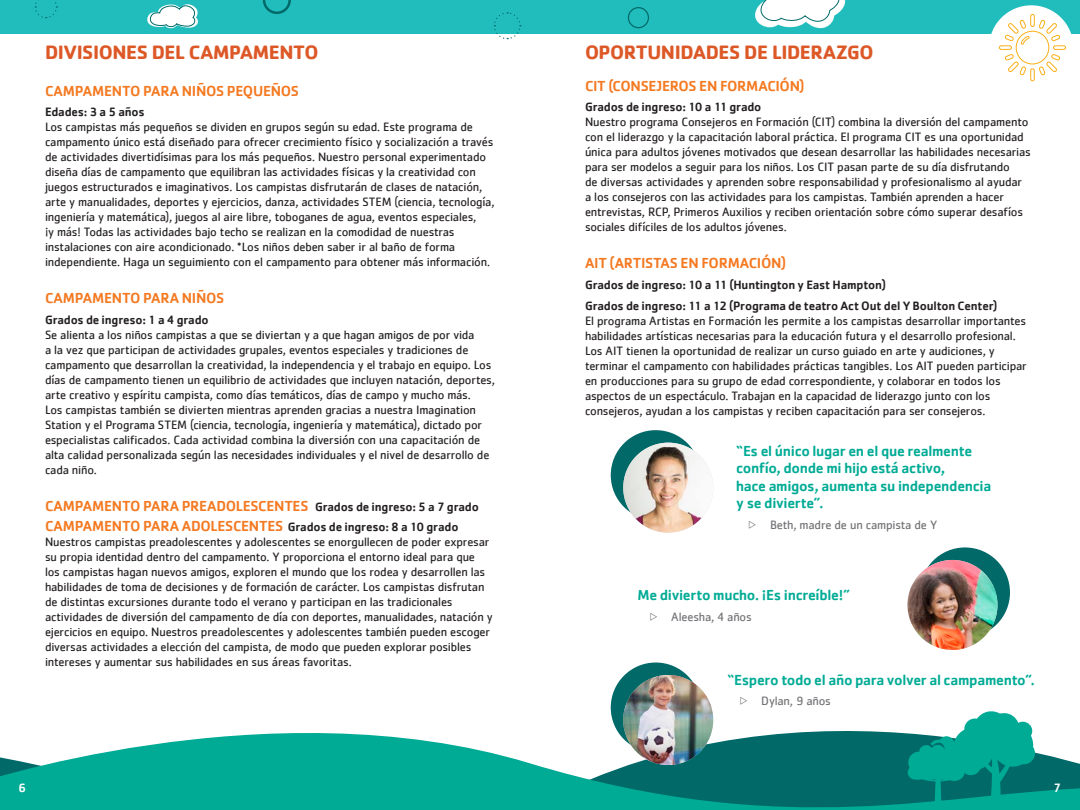
<style>
.page{position:relative;width:1080px;height:810px;background:#fff}
.page>*{position:absolute;margin:0;border:0;box-sizing:border-box;transform-origin:0 0}
.Section_Titles{font:700 20px "Cachet";letter-spacing:-.02em;color:#dd5827}
.Section_Titles-2{font:500 15px "Cachet";letter-spacing:-.02em;color:#f47921}
.t1{font:500 15px/17.5px "Cachet";letter-spacing:-.02em;color:#00ab95}
.Body_Copy{font:12.5px/15px "Cachet";letter-spacing:-.015em;color:#231f20}
.Body_Copy-2{font:500 12.5px "Cachet";letter-spacing:-.015em;color:#231f20}
.t2{font:12.5px "Cachet";letter-spacing:-.015em;color:#717074}
.t3{font:500 12.5px "Cachet";color:#fff}
.s1{font-size:12.5px;color:#231f20}
</style>
<div class="page">
<div style="left:0;top:0;width:1080px;height:34px;background:#21bdbd"></div>
<div style="left:989px;top:5px;width:84px;height:85px;background:#fff;border-radius:50%"></div>
<div style="left:1030px;top:14px;width:5px;height:13px;border:1px solid #faaf18;border-radius:2px"></div>
<div style="left:1030px;top:68px;width:5px;height:13px;border:1px solid #faaf18;border-radius:2px"></div>
<div style="left:999px;top:45px;width:13px;height:5px;border:1px solid #faaf18;border-radius:2px"></div>
<div style="left:1053px;top:45px;width:13px;height:5px;border:1px solid #faaf18;border-radius:2px"></div>
<svg style="left:1004px;top:19px;width:57px;height:57px"></svg>
<svg style="left:755px;top:0;width:91px;height:29px"></svg>
<svg style="left:147px;top:4px;width:51px;height:24px"></svg>
<svg style="left:263px;top:0;width:28px;height:14px"></svg>
<div style="left:628px;top:7px;width:21px;height:21px;border:1px solid #016a69;border-radius:50%"></div>
<svg style="left:494px;top:12px;width:27px;height:28px"></svg>
<svg style="left:34px;top:0;width:24px;height:19px"></svg>
<svg style="left:0;top:684px;width:1080px;height:126px"></svg>
<svg style="left:908px;top:711px;width:127px;height:93px"></svg>
<div style="left:920px;top:547px;width:90px;height:90px;background:#016a69;border-radius:50%"></div>
<img style="left:908px;top:560px;width:90px;height:90px;border-radius:45px">
<div style="left:611px;top:430px;width:90px;height:90px;background:#016a69;border-radius:50%"></div>
<img style="left:623px;top:443px;width:90px;height:90px;border-radius:45px">
<div style="left:611px;top:662px;width:90px;height:90px;background:#016a69;border-radius:50%"></div>
<img style="left:623px;top:675px;width:90px;height:90px;border-radius:45px">
<p class="Section_Titles" style="left:45px;top:39px;width:275px">DIVISIONES DEL CAMPAMENTO</p>
<p class="Section_Titles-2" style="left:45px;top:82px;width:256px">CAMPAMENTO PARA NIÑOS PEQUEÑOS</p>
<p class="Body_Copy-2" style="left:45px;top:105px;width:101px">Edades: 3 a 5 años</p>
<p class="Body_Copy" style="left:45px;top:120px;width:451px">Los campistas más pequeños se dividen en grupos según su edad. Este programa de campamento único está diseñado para ofrecer crecimiento físico y socialización a través de actividades divertidísimas para los más pequeños. Nuestro personal experimentado diseña días de campamento que equilibran las actividades físicas y la creatividad con juegos estructurados e imaginativos. Los campistas disfrutarán de clases de natación, arte y manualidades, deportes y ejercicios, danza, actividades STEM (ciencia, tecnología, ingeniería y matemática), juegos al aire libre, toboganes de agua, eventos especiales,<br>¡y más! Todas las actividades bajo techo se realizan en la comodidad de nuestras instalaciones con aire acondicionado. *Los niños deben saber ir al baño de forma independiente. Haga un seguimiento con el campamento para obtener más información.</p>
<p class="Section_Titles-2" style="left:45px;top:289px;width:181px">CAMPAMENTO PARA NIÑOS</p>
<p class="Body_Copy-2" style="left:45px;top:312px;width:165px">Grados de ingreso: 1 a 4 grado</p>
<p class="Body_Copy" style="left:45px;top:327px;width:451px">Se alienta a los niños campistas a que se diviertan y a que hagan amigos de por vida<br>a la vez que participan de actividades grupales, eventos especiales y tradiciones de campamento que desarrollan la creatividad, la independencia y el trabajo en equipo. Los días de campamento tienen un equilibrio de actividades que incluyen natación, deportes, arte creativo y espíritu campista, como días temáticos, días de campo y mucho más.<br>Los campistas también se divierten mientras aprenden gracias a nuestra Imagination Station y el Programa STEM (ciencia, tecnología, ingeniería y matemática), dictado por especialistas calificados. Cada actividad combina la diversión con una capacitación de alta calidad personalizada según las necesidades individuales y el nivel de desarrollo de cada niño.</p>
<p class="Section_Titles-2" style="left:45px;top:497px;width:435px">CAMPAMENTO PARA PREADOLESCENTES <span class="s1">Grados de ingreso: 5 a 7 grado</span></p>
<p class="Section_Titles-2" style="left:45px;top:517px;width:415px">CAMPAMENTO PARA ADOLESCENTES <span class="s1">Grados de ingreso: 8 a 10 grado</span></p>
<p class="Body_Copy" style="left:45px;top:534px;width:449px">Nuestros campistas preadolescentes y adolescentes se enorgullecen de poder expresar su propia identidad dentro del campamento. Y proporciona el entorno ideal para que los campistas hagan nuevos amigos, exploren el mundo que los rodea y desarrollen las habilidades de toma de decisiones y de formación de carácter. Los campistas disfrutan de distintas excursiones durante todo el verano y participan en las tradicionales actividades de diversión del campamento de día con deportes, manualidades, natación y ejercicios en equipo. Nuestros preadolescentes y adolescentes también pueden escoger diversas actividades a elección del campista, de modo que pueden explorar posibles intereses y aumentar sus habilidades en sus áreas favoritas.</p>
<p class="Section_Titles" style="left:585px;top:39px;width:290px">OPORTUNIDADES DE LIDERAZGO</p>
<p class="Section_Titles-2" style="left:585px;top:77px;width:221px">CIT (CONSEJEROS EN FORMACIÓN)</p>
<p class="Body_Copy-2" style="left:585px;top:100px;width:178px">Grados de ingreso: 10 a 11 grado</p>
<p class="Body_Copy" style="left:585px;top:115px;width:447px">Nuestro programa Consejeros en Formación (CIT) combina la diversión del campamento con el liderazgo y la capacitación laboral práctica. El programa CIT es una oportunidad única para adultos jóvenes motivados que desean desarrollar las habilidades necesarias para ser modelos a seguir para los niños. Los CIT pasan parte de su día disfrutando<br>de diversas actividades y aprenden sobre responsabilidad y profesionalismo al ayudar a los consejeros con las actividades para los campistas. También aprenden a hacer entrevistas, RCP, Primeros Auxilios y reciben orientación sobre cómo superar desafíos sociales difíciles de los adultos jóvenes.</p>
<p class="Section_Titles-2" style="left:585px;top:254px;width:203px">AIT (ARTISTAS EN FORMACIÓN)</p>
<p class="Body_Copy-2" style="left:585px;top:277px;width:303px">Grados de ingreso: 10 a 11 (Huntington y East Hampton)</p>
<p class="Body_Copy-2" style="left:585px;top:298px;width:414px">Grados de ingreso: 11 a 12 (Programa de teatro Act Out del Y Boulton Center)</p>
<p class="Body_Copy" style="left:585px;top:313px;width:443px">El programa Artistas en Formación les permite a los campistas desarrollar importantes habilidades artísticas necesarias para la educación futura y el desarrollo profesional.<br>Los AIT tienen la oportunidad de realizar un curso guiado en arte y audiciones, y terminar el campamento con habilidades prácticas tangibles. Los AIT pueden participar en producciones para su grupo de edad correspondiente, y colaborar en todos los aspectos de un espectáculo. Trabajan en la capacidad de liderazgo junto con los consejeros, ayudan a los campistas y reciben capacitación para ser consejeros.</p>
<p class="t1" style="left:736px;top:441px;width:257px">“Es el único lugar en el que realmente confío, donde mi hijo está activo,<br>hace amigos, aumenta su independencia y se divierte”.</p>
<p class="t2" style="left:748px;top:517px;width:191px">▷ Beth, madre de un campista de Y</p>
<p class="t1" style="left:638px;top:586px;width:214px">Me divierto mucho. ¡Es increíble!”</p>
<p class="t2" style="left:649px;top:609px;width:105px">▷ Aleesha, 4 años</p>
<p class="t1" style="left:728px;top:671px;width:309px">“Espero todo el año para volver al campamento”.</p>
<p class="t2" style="left:739px;top:694px;width:94px">▷ Dylan, 9 años</p>
<p class="t3" style="left:19px;top:780px;width:9px">6</p>
<p class="t3" style="left:1054px;top:780px;width:9px">7</p>
</div>
